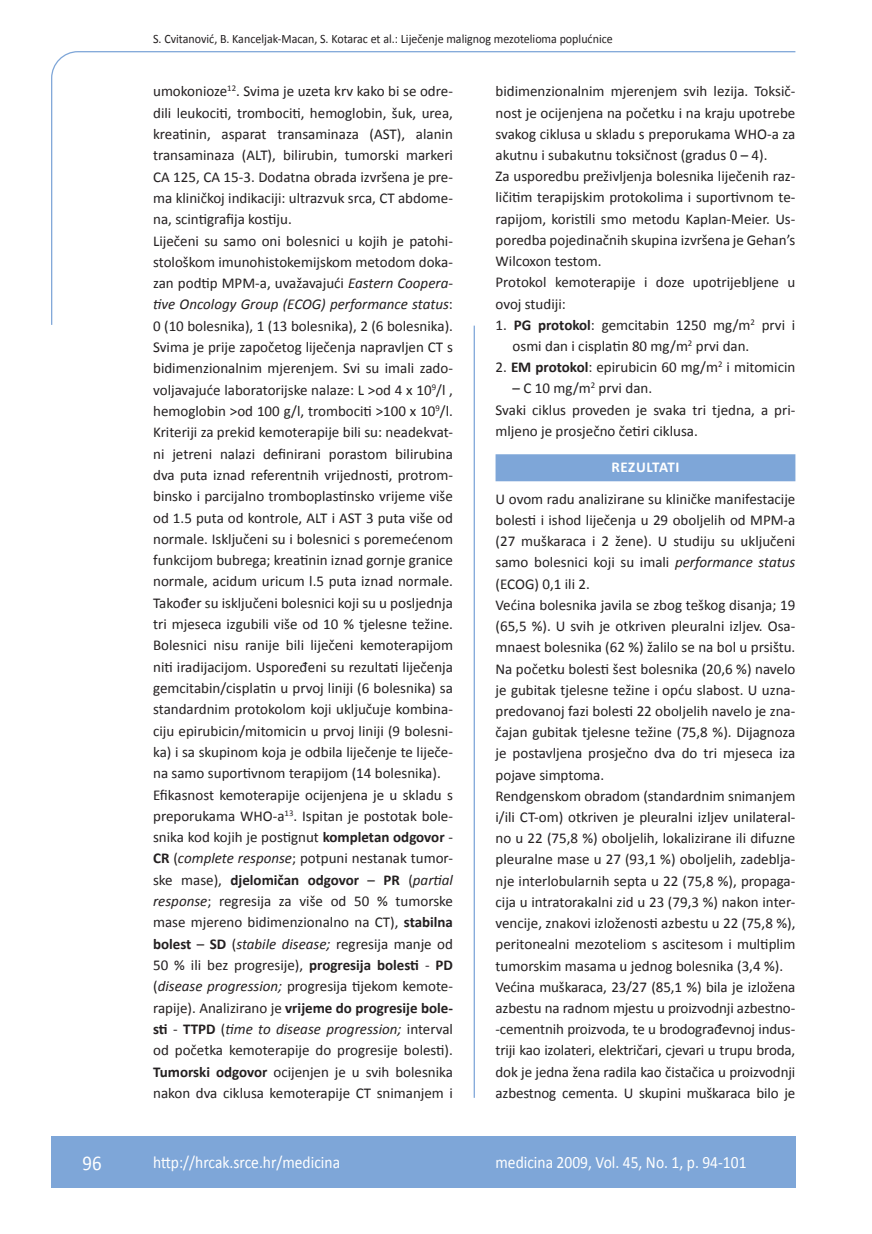
<style>
.page{position:relative;width:872px;height:1234px;background:#fff}
.page>*{position:absolute;margin:0;border:0;box-sizing:border-box;transform-origin:0 0}
.t1{font:21px "Calibri";color:#fff;scale:.9 1}
.t2{font:17.25px "Calibri";color:#fff;scale:.9 1}
.osnovni_tekst{font:15px/21.3px "Calibri";color:#231f20;text-align:justify}
.naslov_ruler{font:700 15px "Calibri";letter-spacing:.035em;color:#fff}
.glava{font:12.75px "Calibri";color:#231f20;scale:.94 1}
.s1{font-style:italic}
.s2{font-weight:700}
</style>
<div class="page">
<svg style="left:51px;top:51px;width:745px;height:274px"></svg>
<hr style="left:473px;top:325px;width:2px;height:772px;background:#7ea6d8">
<div style="left:51px;top:1135px;width:744px;height:51px;background:#7ea6d8"></div>
<div style="left:495px;top:454px;width:300px;height:27px;background:#7ea6d8"></div>
<p class="glava" style="left:153px;top:30px;width:490px">S. Cvitanović, B. Kanceljak-Macan, S. Kotarac et al.: Liječenje malignog mezotelioma poplućnice</p>
<p class="osnovni_tekst" style="left:153px;top:80px;width:301px">umokonioze<sup>12</sup>. Svima je uzeta krv kako bi se odre&shy;dili leukociti, trombociti, hemoglobin, šuk, urea, kreatinin, asparat transaminaza (AST), alanin transaminaza (ALT), bilirubin, tumorski markeri CA 125, CA 15-3. Dodatna obrada izvršena je pre&shy;ma kliničkoj indikaciji: ultrazvuk srca, CT abdome&shy;na, scintigrafija kostiju.</p>
<p class="osnovni_tekst" style="left:153px;top:229px;width:301px">Liječeni su samo oni bolesnici u kojih je patohi&shy;stološkom imunohistokemijskom metodom doka&shy;zan podtip MPM-a, uvažavajući <span class="s1">Eastern Coopera&shy;tive Oncology Group (ECOG) performance status</span>:<br>0 (10 bolesnika), 1 (13 bolesnika), 2 (6 bolesnika).<br>Svima je prije započetog liječenja napravljen CT s bidimenzionalnim mjerenjem. Svi su imali zado&shy;voljavajuće laboratorijske nalaze: L &gt;od 4 x 10<sup>9</sup>/l , hemoglobin &gt;od 100 g/l, trombociti &gt;100 x 10<sup>9</sup>/l.<br>Kriteriji za prekid kemoterapije bili su: neadekvat&shy;ni jetreni nalazi definirani porastom bilirubina dva puta iznad referentnih vrijednosti, protrom&shy;binsko i parcijalno tromboplastinsko vrijeme više od 1.5 puta od kontrole, ALT i AST 3 puta više od normale. Isključeni su i bolesnici s poremećenom funkcijom bubrega; kreatinin iznad gornje granice normale, acidum uricum l.5 puta iznad normale.<br>Također su isključeni bolesnici koji su u posljednja tri mjeseca izgubili više od 10 % tjelesne težine.<br>Bolesnici nisu ranije bili liječeni kemoterapijom niti iradijacijom. Uspoređeni su rezultati liječenja gemcitabin/cisplatin u prvoj liniji (6 bolesnika) sa standardnim protokolom koji uključuje kombina&shy;ciju epirubicin/mitomicin u prvoj liniji (9 bolesni&shy;ka) i sa skupinom koja je odbila liječenje te liječe&shy;na samo suportivnom terapijom (14 bolesnika).</p>
<p class="osnovni_tekst" style="left:153px;top:783px;width:301px">Efikasnost kemoterapije ocijenjena je u skladu s preporukama WHO-a<sup>13</sup>. Ispitan je postotak bole&shy;snika kod kojih je postignut <span class="s2">kompletan odgovor</span> - <span class="s2">CR</span> (<span class="s1">complete response</span>; potpuni nestanak tumor&shy;ske mase), <span class="s2">djelomičan odgovor</span> – <span class="s2">PR</span> (<span class="s1">partial response</span>; regresija za više od 50 % tumorske mase mjereno bidimenzionalno na CT), <span class="s2">stabilna bolest</span> – <span class="s2">SD</span> (<span class="s1">stabile disease;</span> regresija manje od 50 % ili bez progresije), <span class="s2">progresija bolesti</span> - <span class="s2">PD </span>(<span class="s1">disease progression;</span> progresija tijekom kemote&shy;rapije). Analizirano je <span class="s2">vrijeme do progresije bole&shy;sti</span> - <span class="s2">TTPD</span> (<span class="s1">time to disease progression;</span> interval od početka kemoterapije do progresije bolesti).<br><span class="s2">Tumorski odgovor</span> ocijenjen je u svih bolesnika nakon dva ciklusa kemoterapije CT snimanjem i</p>
<p class="osnovni_tekst" style="left:495px;top:80px;width:301px">bidimenzionalnim mjerenjem svih lezija. Toksič&shy;nost je ocijenjena na početku i na kraju upotrebe svakog ciklusa u skladu s preporukama WHO-a za akutnu i subakutnu toksičnost (gradus 0 – 4).</p>
<p class="osnovni_tekst" style="left:495px;top:165px;width:301px">Za usporedbu preživljenja bolesnika liječenih raz&shy;ličitim terapijskim protokolima i suportivnom te&shy;rapijom, koristili smo metodu Kaplan-Meier. Us&shy;poredba pojedinačnih skupina izvršena je Gehan’s Wilcoxon testom.</p>
<p class="osnovni_tekst" style="left:495px;top:271px;width:301px">Protokol kemoterapije i doze upotrijebljene u ovoj studiji:</p>
<p class="osnovni_tekst" style="left:512px;top:313px;width:284px;text-indent:-17px">1. <span class="s2">PG protokol</span>: gemcitabin 1250 mg/m<sup>2</sup> prvi i osmi dan i cisplatin 80 mg/m<sup>2</sup> prvi dan.</p>
<p class="osnovni_tekst" style="left:495px;top:356px;width:301px">2. <span class="s2">EM protokol</span>: epirubicin 60 mg/m<sup>2</sup> i mitomicin</p>
<p class="osnovni_tekst" style="left:512px;top:377px;width:141px">– C 10 mg/m<sup>2</sup> prvi dan.</p>
<p class="osnovni_tekst" style="left:495px;top:398px;width:301px">Svaki ciklus proveden je svaka tri tjedna, a pri&shy;mljeno je prosječno četiri ciklusa.</p>
<p class="naslov_ruler" style="left:611px;top:457px;width:70px">Rezultati</p>
<p class="osnovni_tekst" style="left:495px;top:487px;width:301px">U ovom radu analizirane su kliničke manifestacije bolesti i ishod liječenja u 29 oboljelih od MPM-a (27 muškaraca i 2 žene). U studiju su uključeni samo bolesnici koji su imali <span class="s1">performance status </span>(ECOG) 0,1 ili 2.</p>
<p class="osnovni_tekst" style="left:495px;top:593px;width:301px">Većina bolesnika javila se zbog teškog disanja; 19 (65,5 %). U svih je otkriven pleuralni izljev. Osa&shy;mnaest bolesnika (62 %) žalilo se na bol u prsištu.<br>Na početku bolesti šest bolesnika (20,6 %) navelo je gubitak tjelesne težine i opću slabost. U uzna&shy;predovanoj fazi bolesti 22 oboljelih navelo je zna&shy;čajan gubitak tjelesne težine (75,8 %). Dijagnoza je postavljena prosječno dva do tri mjeseca iza pojave simptoma.</p>
<p class="osnovni_tekst" style="left:495px;top:784px;width:301px">Rendgenskom obradom (standardnim snimanjem i/ili CT-om) otkriven je pleuralni izljev unilateral&shy;no u 22 (75,8 %) oboljelih, lokalizirane ili difuzne pleuralne mase u 27 (93,1 %) oboljelih, zadeblja&shy;nje interlobularnih septa u 22 (75,8 %), propaga&shy;cija u intratorakalni zid u 23 (79,3 %) nakon inter&shy;vencije, znakovi izloženosti azbestu u 22 (75,8 %), peritonealni mezoteliom s ascitesom i multiplim tumorskim masama u jednog bolesnika (3,4 %).</p>
<p class="osnovni_tekst" style="left:495px;top:975px;width:301px">Većina muškaraca, 23/27 (85,1 %) bila je izložena azbestu na radnom mjestu u proizvodnji azbestno--cementnih proizvoda, te u brodograđevnoj indus&shy;triji kao izolateri, električari, cjevari u trupu broda, dok je jedna žena radila kao čistačica u proizvodnji azbestnog cementa. U skupini muškaraca bilo je</p>
<p class="t1" style="left:82px;top:1149px;width:23px">96</p>
<p class="t2" style="left:153px;top:1150px;width:209px">http://hrcak.srce.hr/medicina</p>
<p class="t2" style="left:495px;top:1151px;width:280px">medicina 2009, Vol. 45, No. 1, p. 94-101</p>
</div>
